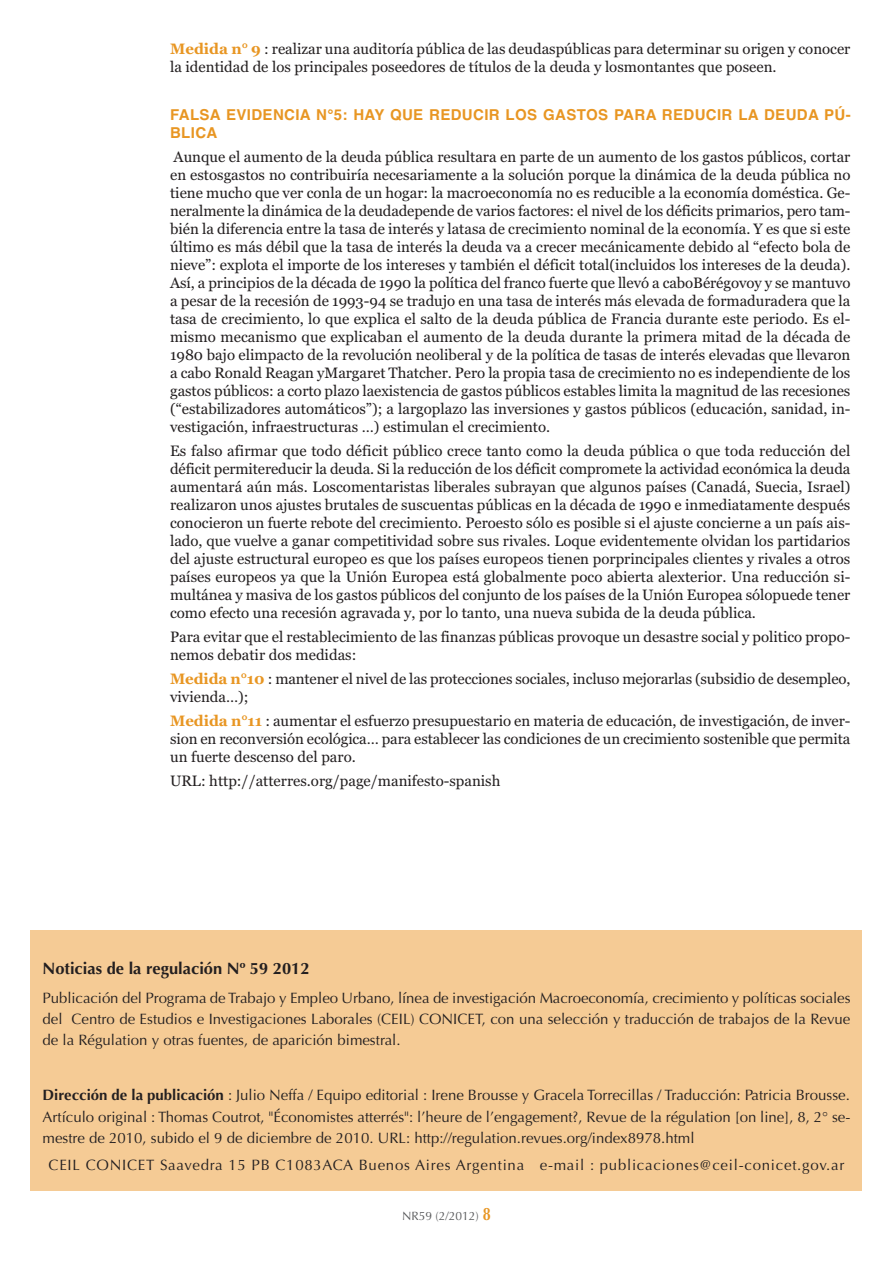
<style>
.page{position:relative;width:893px;height:1263px;background:#fff}
.page>*{position:absolute;margin:0;border:0;box-sizing:border-box;transform-origin:0 0}
.t1{font:700 16.5px "Optima";color:#231f20}
.t2{font:15px/18px "Georgia";color:#231f20}
.t3{font:15px/21.5px "Optima";color:#231f20;text-align:justify}
.t4{font:15px "Optima";letter-spacing:.05em;color:#231f20}
.t5{font:700 15px/18px "Helvetica";letter-spacing:.025em;color:#e89623}
.t6{font:12px "Optima";color:#57585a}
.s1{font-weight:700;color:#e89623}
.s2{font-weight:700}
.s3{font-weight:700;font-size:18px;color:#e89623}
</style>
<div class="page">
<div style="left:31px;top:930px;width:831px;height:261px;background:#f5cb95"></div>
<p class="t2" style="left:170px;top:40px;width:682px"><span class="s1">Medida n° 9</span> : realizar una auditoría pública de las deudaspúblicas para determinar su origen y conocer la identidad de los principales poseedores de títulos de la deuda y losmontantes que poseen.</p>
<p class="t5" style="left:170px;top:106px;width:682px">FALSA EVIDENCIA N°5: HAY QUE REDUCIR LOS GASTOS PARA REDUCIR LA DEUDA PÚ-<br>BLICA</p>
<p class="t2" style="left:170px;top:148px;width:682px;text-align:justify">Aunque el aumento de la deuda pública resultara en parte de un aumento de los gastos públicos, cortar en estosgastos no contribuiría necesariamente a la solución porque la dinámica de la deuda pública no tiene mucho que ver conla de un hogar: la macroeconomía no es reducible a la economía doméstica. Ge&shy;neralmente la dinámica de la deudadepende de varios factores: el nivel de los déficits primarios, pero tam&shy;bién la diferencia entre la tasa de interés y latasa de crecimiento nominal de la economía. Y es que si este último es más débil que la tasa de interés la deuda va a crecer mecánicamente debido al “efecto bola de nieve”: explota el importe de los intereses y también el déficit total(incluidos los intereses de la deuda).<br>Así, a principios de la década de 1990 la política del franco fuerte que llevó a caboBérégovoy y se mantuvo a pesar de la recesión de 1993-94 se tradujo en una tasa de interés más elevada de formaduradera que la tasa de crecimiento, lo que explica el salto de la deuda pública de Francia durante este periodo. Es el&shy;mismo mecanismo que explicaban el aumento de la deuda durante la primera mitad de la década de 1980 bajo elimpacto de la revolución neoliberal y de la política de tasas de interés elevadas que llevaron a cabo Ronald Reagan yMargaret Thatcher. Pero la propia tasa de crecimiento no es independiente de los gastos públicos: a corto plazo laexistencia de gastos públicos estables limita la magnitud de las recesiones (“estabilizadores automáticos”); a largoplazo las inversiones y gastos públicos (educación, sanidad, in&shy;vestigación, infraestructuras …) estimulan el crecimiento.</p>
<p class="t2" style="left:170px;top:442px;width:682px;text-align:justify">Es falso afirmar que todo déficit público crece tanto como la deuda pública o que toda reducción del déficit permitereducir la deuda. Si la reducción de los déficit compromete la actividad económica la deuda aumentará aún más. Loscomentaristas liberales subrayan que algunos países (Canadá, Suecia, Israel) realizaron unos ajustes brutales de suscuentas públicas en la década de 1990 e inmediatamente después conocieron un fuerte rebote del crecimiento. Peroesto sólo es posible si el ajuste concierne a un país ais&shy;lado, que vuelve a ganar competitividad sobre sus rivales. Loque evidentemente olvidan los partidarios del ajuste estructural europeo es que los países europeos tienen porprincipales clientes y rivales a otros países europeos ya que la Unión Europea está globalmente poco abierta alexterior. Una reducción si&shy;multánea y masiva de los gastos públicos del conjunto de los países de la Unión Europea sólopuede tener como efecto una recesión agravada y, por lo tanto, una nueva subida de la deuda pública.</p>
<p class="t2" style="left:170px;top:627px;width:682px">Para evitar que el restablecimiento de las finanzas públicas provoque un desastre social y politico propo&shy;nemos debatir dos medidas:</p>
<p class="t2" style="left:170px;top:669px;width:682px"><span class="s1">Medida n°10</span> : mantener el nivel de las protecciones sociales, incluso mejorarlas (subsidio de desempleo, vivienda…);</p>
<p class="t2" style="left:170px;top:711px;width:682px;text-align:justify"><span class="s1">Medida n°11</span> : aumentar el esfuerzo presupuestario en materia de educación, de investigación, de inver&shy;sion en reconversión ecológica… para establecer las condiciones de un crecimiento sostenible que permita un fuerte descenso del paro.</p>
<p class="t2" style="left:170px;top:771px;width:332px">URL: http://atterres.org/page/manifesto-spanish</p>
<p class="t1" style="left:43px;top:959px;width:269px">Noticias de la regulación Nº 59 2012</p>
<p class="t3" style="left:43px;top:987px;width:809px">Publicación del Programa de Trabajo y Empleo Urbano, línea de investigación Macroeconomía, crecimiento y políticas sociales del Centro de Estudios e Investigaciones Laborales (CEIL) CONICET, con una selección y traducción de trabajos de la Revue de la Régulation y otras fuentes, de aparición bimestral.</p>
<p class="t3" style="left:43px;top:1084px;width:809px"><span class="s2">Dirección de la publicación</span> : Julio Neffa / Equipo editorial : Irene Brousse y Gracela Torrecillas / Traducción: Patricia Brousse.<br>Artículo original : Thomas Coutrot, "Économistes atterrés": l’heure de l’engagement?, Revue de la régulation [on line], 8, 2° se&shy;mestre de 2010, subido el 9 de diciembre de 2010. URL: http://regulation.revues.org/index8978.html</p>
<p class="t4" style="left:49px;top:1156px;width:797px">CEIL CONICET Saavedra 15 PB C1083ACA Buenos Aires Argentina e-mail : publicaciones@ceil-conicet.gov.ar</p>
<p class="t6" style="left:402px;top:1209px;width:90px">NR59 (2/2012) <span class="s3">8</span></p>
</div>
